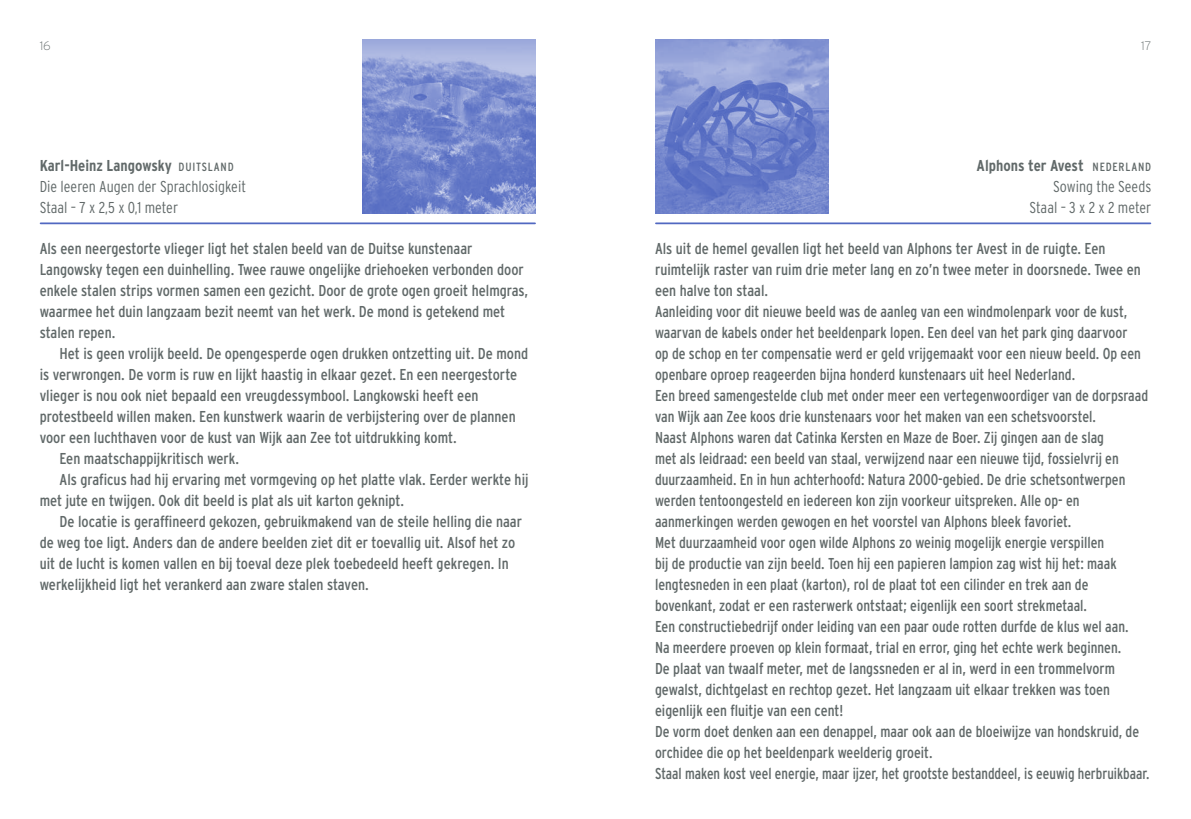
<style>
.page{position:relative;width:1191px;height:819px;background:#fff}
.page>*{position:absolute;margin:0;border:0;box-sizing:border-box;transform-origin:0 0}
.t1{font:15.75px/21px "Interstate Condensed";color:#616969}
.t2{font:300 15.75px/21px "Interstate Condensed";color:#616969}
.t3{font:200 12.25px "Interstate";color:#616969}
.s1{font-weight:700}
.s2{font-weight:400;font-size:11.9px}
</style>
<div class="page">
<img style="left:362px;top:40px;width:174px;height:173px">
<hr style="left:41px;top:222px;width:494px;height:2px;background:#5168c1">
<img style="left:655px;top:40px;width:173px;height:173px">
<hr style="left:656px;top:222px;width:494px;height:2px;background:#5168c1">
<p class="t3" style="left:40px;top:38px;width:13px">16</p>
<p class="t3" style="left:1141px;top:38px;width:12px">17</p>
<p class="t2" style="left:40px;top:155px;width:208px"><span class="s1">Karl-Heinz Langowsky</span> <span class="s2">DUITSLAND<br></span>Die leeren Augen der Sprachlosigkeit<br>Staal – 7 x 2,5 x 0,1 meter</p>
<p class="t1" style="left:40px;top:238px;width:490px">Als een neergestorte vlieger ligt het stalen beeld van de Duitse kunstenaar Langowsky tegen een duinhelling. Twee rauwe ongelijke driehoeken verbonden door enkele stalen strips vormen samen een gezicht. Door de grote ogen groeit helmgras, waarmee het duin langzaam bezit neemt van het werk. De mond is getekend met stalen repen.</p>
<p class="t1" style="left:60px;top:343px;width:470px">Het is geen vrolijk beeld. De opengesperde ogen drukken ontzetting uit. De mond</p>
<p class="t1" style="left:40px;top:364px;width:479px">is verwrongen. De vorm is ruw en lijkt haastig in elkaar gezet. En een neergestorte</p>
<p class="t1" style="left:40px;top:385px;width:440px">vlieger is nou ook niet bepaald een vreugdessymbool. Langkowski heeft een</p>
<p class="t1" style="left:40px;top:405px;width:477px">protestbeeld willen maken. Een kunstwerk waarin de verbijstering over de plannen</p>
<p class="t1" style="left:40px;top:426px;width:418px">voor een luchthaven voor de kust van Wijk aan Zee tot uitdrukking komt.</p>
<p class="t1" style="left:60px;top:447px;width:181px">Een maatschappijkritisch werk.</p>
<p class="t1" style="left:60px;top:468px;width:470px">Als graficus had hij ervaring met vormgeving op het platte vlak. Eerder werkte hij</p>
<p class="t1" style="left:40px;top:489px;width:366px">met jute en twijgen. Ook dit beeld is plat als uit karton geknipt.</p>
<p class="t1" style="left:60px;top:510px;width:464px">De locatie is geraffineerd gekozen, gebruikmakend van de steile helling die naar</p>
<p class="t1" style="left:40px;top:531px;width:477px">de weg toe ligt. Anders dan de andere beelden ziet dit er toevallig uit. Alsof het zo</p>
<p class="t1" style="left:40px;top:552px;width:470px">uit de lucht is komen vallen en bij toeval deze plek toebedeeld heeft gekregen. In</p>
<p class="t1" style="left:40px;top:573px;width:330px">werkelijkheid ligt het verankerd aan zware stalen staven.</p>
<p class="t2" style="left:976px;top:155px;width:176px;text-align:right"><span class="s1">Alphons ter Avest</span> <span class="s2">NEDERLAND<br></span>Sowing the Seeds<br>Staal – 3 x 2 x 2 meter</p>
<p class="t1" style="left:655px;top:238px;width:496px">Als uit de hemel gevallen ligt het beeld van Alphons ter Avest in de ruigte. Een ruimtelijk raster van ruim drie meter lang en zo’n twee meter in doorsnede. Twee en een halve ton staal.<br>Aanleiding voor dit nieuwe beeld was de aanleg van een windmolenpark voor de kust, waarvan de kabels onder het beeldenpark lopen. Een deel van het park ging daarvoor<br>op de schop en ter compensatie werd er geld vrijgemaakt voor een nieuw beeld. Op een openbare oproep reageerden bijna honderd kunstenaars uit heel Nederland.<br>Een breed samengestelde club met onder meer een vertegenwoordiger van de dorpsraad van Wijk aan Zee koos drie kunstenaars voor het maken van een schetsvoorstel.<br>Naast Alphons waren dat Catinka Kersten en Maze de Boer. Zij gingen aan de slag<br>met als leidraad: een beeld van staal, verwijzend naar een nieuwe tijd, fossielvrij en duurzaamheid. En in hun achterhoofd: Natura 2000-gebied. De drie schetsontwerpen werden tentoongesteld en iedereen kon zijn voorkeur uitspreken. Alle op- en aanmerkingen werden gewogen en het voorstel van Alphons bleek favoriet.<br>Met duurzaamheid voor ogen wilde Alphons zo weinig mogelijk energie verspillen<br>bij de productie van zijn beeld. Toen hij een papieren lampion zag wist hij het: maak lengtesneden in een plaat (karton), rol de plaat tot een cilinder en trek aan de bovenkant, zodat er een rasterwerk ontstaat; eigenlijk een soort strekmetaal.<br>Een constructiebedrijf onder leiding van een paar oude rotten durfde de klus wel aan.<br>Na meerdere proeven op klein formaat, trial en error, ging het echte werk beginnen.<br>De plaat van twaalf meter, met de langssneden er al in, werd in een trommelvorm gewalst, dichtgelast en rechtop gezet. Het langzaam uit elkaar trekken was toen eigenlijk een fluitje van een cent!<br>De vorm doet denken aan een denappel, maar ook aan de bloeiwijze van hondskruid, de orchidee die op het beeldenpark weelderig groeit.<br>Staal maken kost veel energie, maar ijzer, het grootste bestanddeel, is eeuwig herbruikbaar.</p>
</div>
